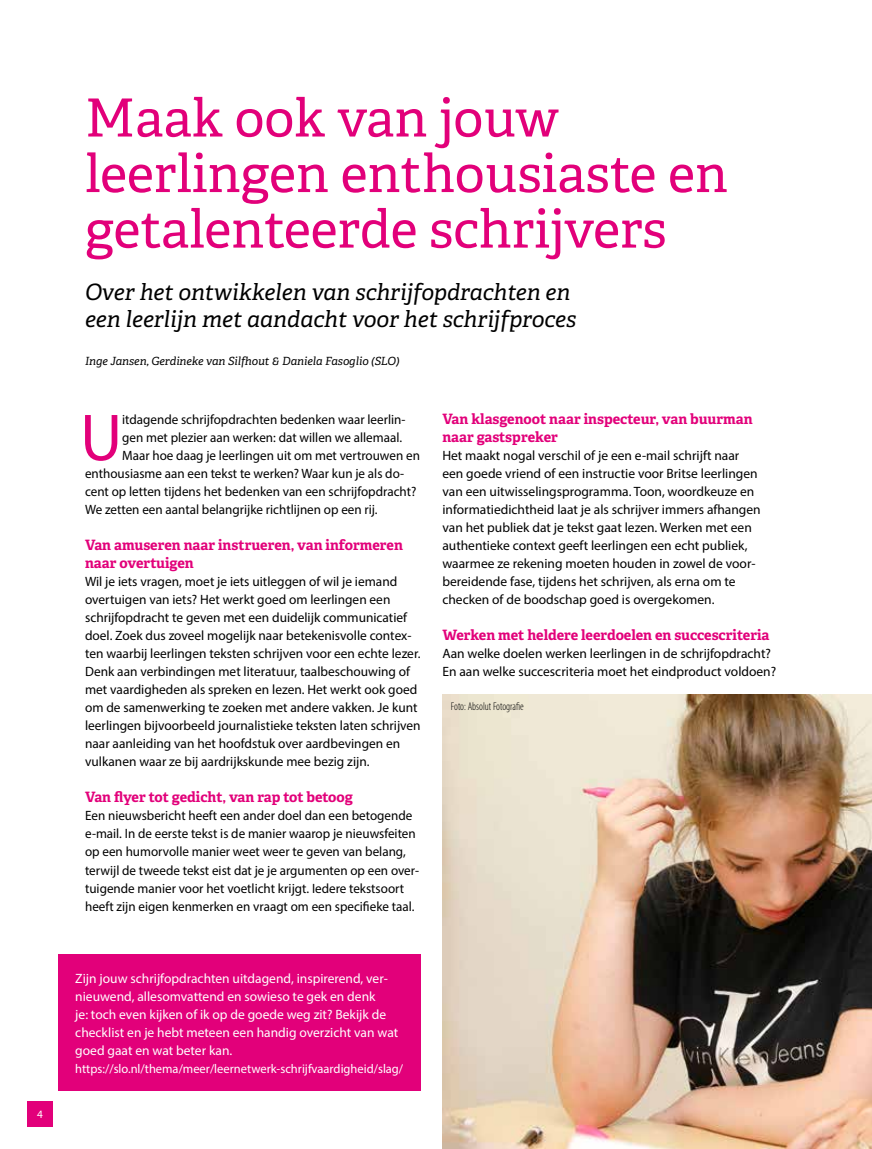
<style>
.page{position:relative;width:872px;height:1149px;background:#fff}
.page>*{position:absolute;margin:0;border:0;box-sizing:border-box;transform-origin:0 0}
.t1{font:66.9px "Myriad Pro";color:#e2007a}
.t2{font:52.5px/55.5px "Adelle PE";color:#e2007a}
.t3{font:italic 22.5px/27px "Adelle PE";color:#000}
.t4{font:700 14.25px/18px "Adelle PE";color:#e2007a}
.t5{font:13.5px/18px "Myriad Pro";color:#000}
.t6{font:13.5px/18px "Myriad Pro";color:#fff}
.t7{font:12.75px "Myriad Pro";color:#fff}
.t8{font:italic 11.25px "Adelle PE";color:#000}
.t9{font:300 condensed 11.25px "Myriad Pro";color:#000}
.t10{font:11.25px "Myriad Pro";color:#fff}
</style>
<div class="page">
<div style="left:27px;top:1100px;width:26px;height:25px;background:#e2007a"></div>
<div style="left:58px;top:954px;width:363px;height:136px;background:#e2007a"></div>
<img style="left:442px;top:694px;width:430px;height:454px">
<p class="t10" style="left:37px;top:1106px;width:7px">4</p>
<h2 class="t2" style="left:85px;top:88px;width:644px">Maak ook van jouw leerlingen enthousiaste en getalenteerde schrijvers</h2>
<h3 class="t3" style="left:85px;top:277px;width:492px">Over het ontwikkelen van schrijfopdrachten en een leerlijn met aandacht voor het schrijfproces</h3>
<p class="t8" style="left:85px;top:352px;width:316px">Inge Jansen, Gerdineke van Silfhout &amp; Daniela Fasoglio (SLO)</p>
<h1 class="t1" style="left:80px;top:396px;width:43px">U</h1>
<p class="t5" style="left:122px;top:410px;width:285px">itdagende schrijfopdrachten bedenken waar leerlin-</p>
<p class="t5" style="left:122px;top:428px;width:281px">gen met plezier aan werken: dat willen we allemaal.</p>
<p class="t5" style="left:122px;top:446px;width:299px">Maar hoe daag je leerlingen uit om met vertrouwen en</p>
<p class="t5" style="left:85px;top:464px;width:320px">enthousiasme aan een tekst te werken? Waar kun je als do-</p>
<p class="t5" style="left:85px;top:482px;width:333px">cent op letten tijdens het bedenken van een schrijfopdracht?</p>
<p class="t5" style="left:85px;top:500px;width:294px">We zetten een aantal belangrijke richtlijnen op een rij.</p>
<p class="t4" style="left:85px;top:535px;width:319px">Van amuseren naar instrueren, van informeren naar overtuigen</p>
<p class="t5" style="left:85px;top:572px;width:337px">Wil je iets vragen, moet je iets uitleggen of wil je iemand overtuigen van iets? Het werkt goed om leerlingen een schrijfopdracht te geven met een duidelijk communicatief doel. Zoek dus zoveel mogelijk naar betekenisvolle contex&shy;ten waarbij leerlingen teksten schrijven voor een echte lezer.<br>Denk aan verbindingen met literatuur, taalbeschouwing of met vaardigheden als spreken en lezen. Het werkt ook goed om de samenwerking te zoeken met andere vakken. Je kunt leerlingen bijvoorbeeld journalistieke teksten laten schrijven naar aanleiding van het hoofdstuk over aardbevingen en vulkanen waar ze bij aardrijkskunde mee bezig zijn.</p>
<p class="t4" style="left:85px;top:787px;width:269px">Van flyer tot gedicht, van rap tot betoog</p>
<p class="t5" style="left:85px;top:806px;width:335px">Een nieuwsbericht heeft een ander doel dan een betogende e-mail. In de eerste tekst is de manier waarop je nieuwsfeiten op een humorvolle manier weet weer te geven van belang, terwijl de tweede tekst eist dat je je argumenten op een over&shy;tuigende manier voor het voetlicht krijgt. Iedere tekstsoort heeft zijn eigen kenmerken en vraagt om een specifieke taal.</p>
<p class="t4" style="left:442px;top:409px;width:312px">Van klasgenoot naar inspecteur, van buurman naar gastspreker</p>
<p class="t5" style="left:442px;top:446px;width:320px">Het maakt nogal verschil of je een e-mail schrijft naar een goede vriend of een instructie voor Britse leerlingen van een uitwisselingsprogramma. Toon, woordkeuze en informatiedichtheid laat je als schrijver immers afhangen van het publiek dat je tekst gaat lezen. Werken met een authentieke context geeft leerlingen een echt publiek, waarmee ze rekening moeten houden in zowel de voor&shy;bereidende fase, tijdens het schrijven, als erna om te checken of de boodschap goed is overgekomen.</p>
<p class="t4" style="left:442px;top:625px;width:329px">Werken met heldere leerdoelen en succescriteria</p>
<p class="t5" style="left:442px;top:644px;width:335px">Aan welke doelen werken leerlingen in de schrijfopdracht?<br>En aan welke succescriteria moet het eindproduct voldoen?</p>
<p class="t9" style="left:451px;top:699px;width:74px">Foto: Absolut Fotografie</p>
<p class="t6" style="left:75px;top:968px;width:324px">Zijn jouw schrijfopdrachten uitdagend, inspirerend, ver&shy;nieuwend, allesomvattend en sowieso te gek en denk<br>je: toch even kijken of ik op de goede weg zit? Bekijk de checklist en je hebt meteen een handig overzicht van wat goed gaat en wat beter kan.</p>
<p class="t7" style="left:75px;top:1060px;width:329px">https://slo.nl/thema/meer/leernetwerk-schrijfvaardigheid/slag/</p>
</div>
